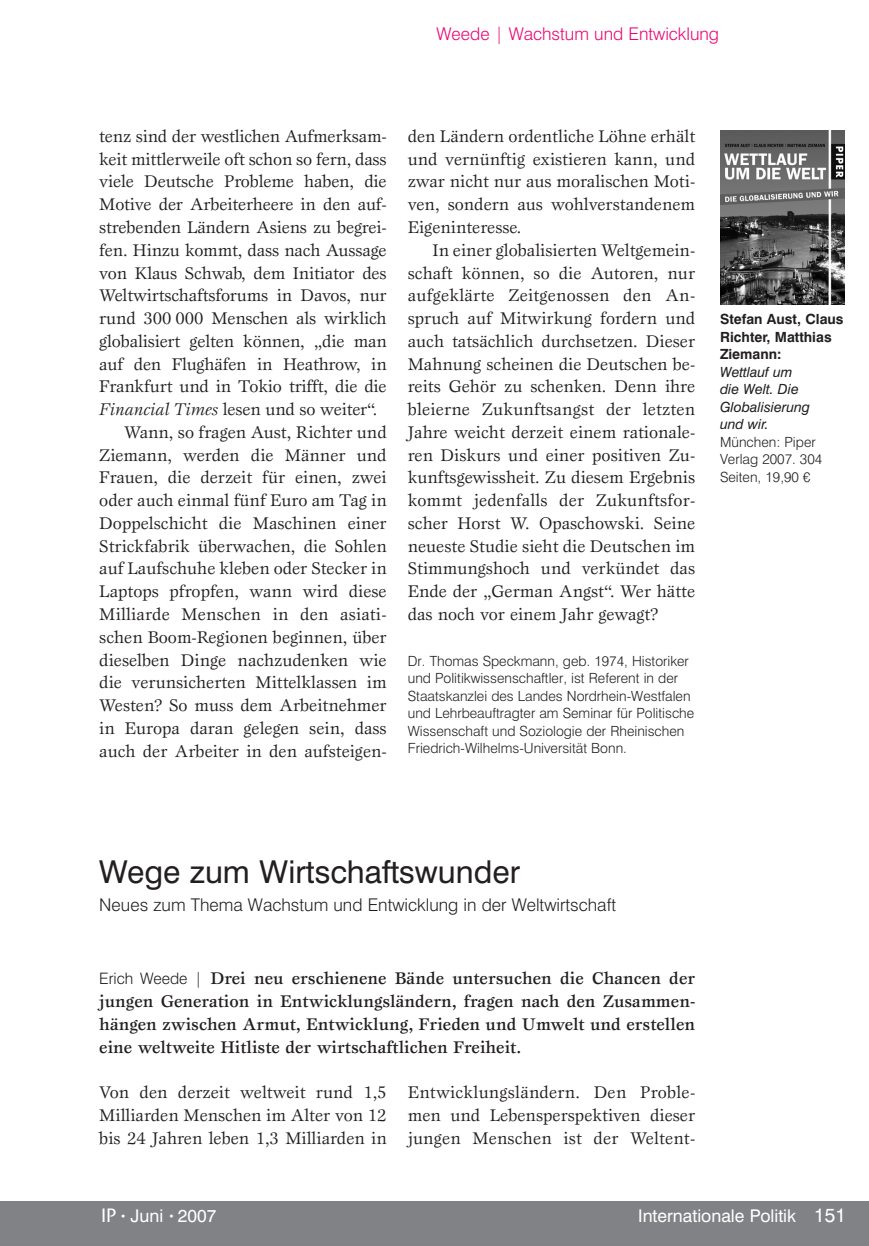
<style>
.page{position:relative;width:869px;height:1246px;background:#fff}
.page>*{position:absolute;margin:0;border:0;box-sizing:border-box;transform-origin:0 0}
.t1{font:31.5px "Swiss 721 BT";color:#231f20}
.t2{font:17.5px/22.8px "Esprit";color:#231f20;text-align:justify}
.t3{font:500 17.5px/22.8px "Esprit";color:#231f20;text-align:justify}
.t4{font:300 17.5px "Swiss 721 BT";color:#231f20}
.t5{font:17.5px "Swiss 721 BT";color:#fff}
.t6{font:300 17.5px "Swiss 721 BT";color:#ed0372}
.t7{font:300 14px/17.5px "Swiss 721 BT";color:#231f20}
.t8{font:italic 14px/17.5px "Swiss 721 BT";color:#231f20}
.t9{font:700 14px/17.5px "Swiss 721 BT";color:#231f20}
.s1{font-style:italic}
.s2{font-family:"Swiss 721 BT";font-weight:300;font-size:15.75px}
.s3{font-family:"ITC Stone Sans";font-weight:500;font-size:19.25px}
.s4{font-size:10.5px}
.s5{font-size:19.25px}
</style>
<div class="page">
<div style="left:0;top:1200px;width:868px;height:45px;background:#808285"></div>
<img style="left:720px;top:130px;width:123px;height:174px">
<p class="t6" style="left:436px;top:23px;width:284px">Weede | Wachstum und Entwicklung</p>
<p class="t2" style="left:99px;top:124px;width:289px">tenz sind der westlichen Aufmerksam-</p>
<p class="t2" style="left:99px;top:147px;width:289px">keit mittlerweile oft schon so fern, dass</p>
<p class="t2" style="left:99px;top:170px;width:289px">viele Deutsche Probleme haben, die</p>
<p class="t2" style="left:99px;top:193px;width:289px">Motive der Arbeiterheere in den auf-</p>
<p class="t2" style="left:99px;top:215px;width:289px">strebenden Ländern Asiens zu begrei-</p>
<p class="t2" style="left:99px;top:238px;width:289px">fen. Hinzu kommt, dass nach Aussage</p>
<p class="t2" style="left:99px;top:261px;width:289px">von Klaus Schwab, dem Initiator des</p>
<p class="t2" style="left:99px;top:284px;width:289px">Weltwirtschaftsforums in Davos, nur</p>
<p class="t2" style="left:99px;top:306px;width:289px">rund 300 000 Menschen als wirklich</p>
<p class="t2" style="left:99px;top:329px;width:289px">globalisiert gelten können, „die man</p>
<p class="t2" style="left:99px;top:352px;width:289px">auf den Flughäfen in Heathrow, in</p>
<p class="t2" style="left:99px;top:375px;width:289px">Frankfurt und in Tokio trifft, die die</p>
<p class="t2" style="left:99px;top:397px;width:279px"><span class="s1">Financial Times</span> lesen und so weiter“.</p>
<p class="t2" style="left:124px;top:420px;width:264px">Wann, so fragen Aust, Richter und</p>
<p class="t2" style="left:99px;top:443px;width:289px">Ziemann, werden die Männer und</p>
<p class="t2" style="left:99px;top:466px;width:289px">Frauen, die derzeit für einen, zwei</p>
<p class="t2" style="left:99px;top:488px;width:289px">oder auch einmal fünf Euro am Tag in</p>
<p class="t2" style="left:99px;top:511px;width:289px">Doppelschicht die Maschinen einer</p>
<p class="t2" style="left:99px;top:534px;width:289px">Strickfabrik überwachen, die Sohlen</p>
<p class="t2" style="left:99px;top:557px;width:289px">auf Laufschuhe kleben oder Stecker in</p>
<p class="t2" style="left:99px;top:579px;width:289px">Laptops pfropfen, wann wird diese</p>
<p class="t2" style="left:99px;top:602px;width:289px">Milliarde Menschen in den asiati-</p>
<p class="t2" style="left:99px;top:625px;width:289px">schen Boom-Regionen beginnen, über</p>
<p class="t2" style="left:99px;top:648px;width:289px">dieselben Dinge nachzudenken wie</p>
<p class="t2" style="left:99px;top:670px;width:289px">die verunsicherten Mittelklassen im</p>
<p class="t2" style="left:99px;top:693px;width:289px">Westen? So muss dem Arbeitnehmer</p>
<p class="t2" style="left:99px;top:716px;width:289px">in Europa daran gelegen sein, dass</p>
<p class="t2" style="left:99px;top:739px;width:289px">auch der Arbeiter in den aufsteigen-</p>
<p class="t2" style="left:407px;top:124px;width:289px">den Ländern ordentliche Löhne erhält und vernünftig existieren kann, und zwar nicht nur aus moralischen Moti&shy;ven, sondern aus wohlverstandenem Eigeninteresse.</p>
<p class="t2" style="left:407px;top:238px;width:289px;text-indent:25px">In einer globalisierten Weltgemein&shy;schaft können, so die Autoren, nur aufgeklärte Zeitgenossen den An&shy;spruch auf Mitwirkung fordern und auch tatsächlich durchsetzen. Dieser Mahnung scheinen die Deutschen be&shy;reits Gehör zu schenken. Denn ihre bleierne Zukunftsangst der letzten Jahre weicht derzeit einem rationale&shy;ren Diskurs und einer positiven Zu&shy;kunftsgewissheit. Zu diesem Ergebnis kommt jedenfalls der Zukunftsfor&shy;scher Horst W. Opaschowski. Seine neueste Studie sieht die Deutschen im Stimmungshoch und verkündet das Ende der „German Angst“. Wer hätte das noch vor einem Jahr gewagt?</p>
<p class="t7" style="left:407px;top:651px;width:288px">Dr. Thomas Speckmann, geb. 1974, Historiker und Politikwissenschaftler, ist Referent in der Staatskanzlei des Landes Nordrhein-Westfalen und Lehrbeauftragter am Seminar für Politische Wissenschaft und Soziologie der Rheinischen Friedrich-Wilhelms-Universität Bonn.</p>
<p class="t9" style="left:719px;top:310px;width:125px">Stefan Aust, Claus<br>Richter, Matthias<br>Ziemann:</p>
<p class="t8" style="left:719px;top:362px;width:92px">Wettlauf um die Welt. Die<br>Globalisierung und wir.</p>
<p class="t7" style="left:719px;top:432px;width:104px">München: Piper<br>Verlag 2007. 304<br>Seiten, 19,90 €</p>
<h1 class="t1" style="left:99px;top:852px;width:422px">Wege zum Wirtschaftswunder</h1>
<p class="t4" style="left:99px;top:893px;width:518px">Neues zum Thema Wachstum und Entwicklung in der Weltwirtschaft</p>
<p class="t3" style="left:99px;top:966px;width:597px"><span class="s2">Erich Weede |</span> Drei neu erschienene Bände untersuchen die Chancen der jungen Generation in Entwicklungsländern, fragen nach den Zusammen&shy;hängen zwischen Armut, Entwicklung, Frieden und Umwelt und erstellen eine weltweite Hitliste der wirtschaftlichen Freiheit.</p>
<p class="t2" style="left:99px;top:1080px;width:289px">Von den derzeit weltweit rund 1,5<br>Milliarden Menschen im Alter von 12 bis 24 Jahren leben 1,3 Milliarden in</p>
<p class="t2" style="left:407px;top:1080px;width:289px">Entwicklungsländern. Den Proble&shy;men und Lebensperspektiven dieser jungen Menschen ist der Weltent-</p>
<p class="t5" style="left:101px;top:1204px;width:117px"><span class="s3">IP</span> <span class="s4">•</span> Juni <span class="s4">•</span> 2007</p>
<p class="t5" style="left:638px;top:1204px;width:209px">Internationale Politik <span class="s5">151</span></p>
</div>
